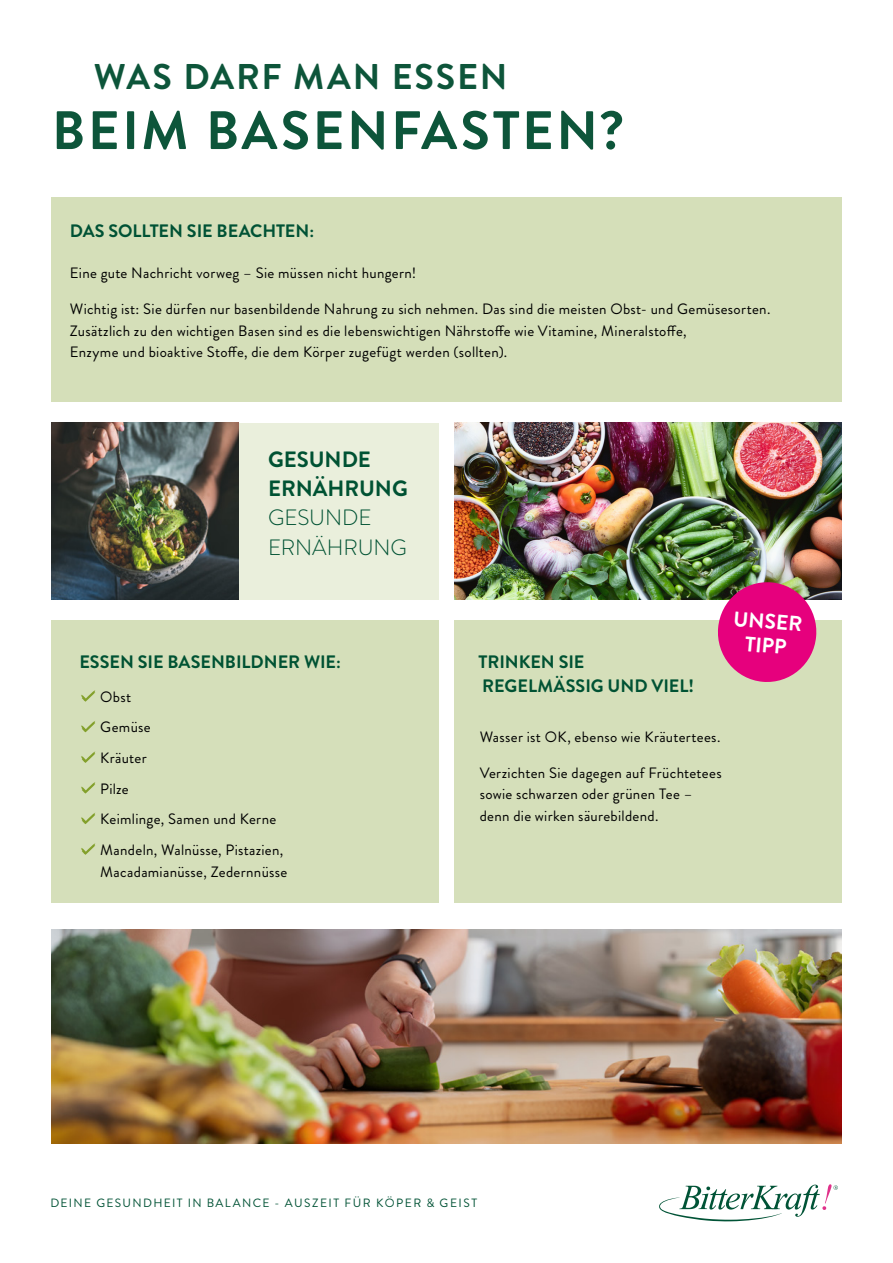
<style>
.page{position:relative;width:893px;height:1263px;background:#fff}
.page>*{position:absolute;margin:0;border:0;box-sizing:border-box;transform-origin:0 0}
.t1{font:700 54px "Brandon Grotesque";letter-spacing:.05em;color:#0d553a}
.t2{font:700 35.7px "Brandon Grotesque";letter-spacing:.05em;color:#0d553a}
.t3{font:700 22.2px/29.4px "Brandon Grotesque";color:#005233}
.t4{font:300 22.2px/29.4px "Brandon Grotesque";color:#005233}
.t5{font:700 21px/24px "Brandon Grotesque";color:#fff;text-align:center}
.t6{font:700 18px/23.7px "Brandon Grotesque";color:#005233}
.t7{font:700 18px "Brandon Grotesque";letter-spacing:-.005em;color:#005235}
.t8{font:15px/30.6px "Brandon Grotesque";letter-spacing:.02em;color:#000}
.t9{font:12px "Brandon Grotesque";letter-spacing:.115em;color:#005235}
</style>
<div class="page">
<svg style="left:659px;top:1184px;width:179px;height:37px"></svg>
<div style="left:455px;top:621px;width:387px;height:282px;background:#d5dfba"></div>
<div style="left:51px;top:423px;width:387px;height:176px;background:#eaefdc"></div>
<div style="left:51px;top:197px;width:791px;height:205px;background:#d5dfb9"></div>
<div style="left:51px;top:621px;width:387px;height:282px;background:#d5dfba"></div>
<svg style="left:81px;top:690px;width:15px;height:12px"></svg>
<svg style="left:81px;top:721px;width:14px;height:11px"></svg>
<svg style="left:81px;top:751px;width:15px;height:12px"></svg>
<svg style="left:81px;top:782px;width:15px;height:11px"></svg>
<svg style="left:81px;top:813px;width:14px;height:11px"></svg>
<svg style="left:81px;top:843px;width:15px;height:12px"></svg>
<img style="left:51px;top:423px;width:187px;height:176px">
<img style="left:455px;top:423px;width:387px;height:176px">
<img style="left:51px;top:930px;width:791px;height:214px">
<svg style="left:716px;top:580px;width:102px;height:102px;background:#d62f82"></svg>
<h2 class="t2" style="left:94px;top:52px;width:415px">WAS DARF MAN ESSEN</h2>
<h1 class="t1" style="left:52px;top:93px;width:573px">BEIM BASENFASTEN?</h1>
<p class="t7" style="left:70px;top:218px;width:246px">DAS SOLLTEN SIE BEACHTEN:</p>
<p class="t8" style="left:70px;top:258px;width:348px">Eine gute Nachricht vorweg – Sie müssen nicht hungern!</p>
<p class="t8" style="left:70px;top:298px;width:702px;line-height:21.8px">Wichtig ist: Sie dürfen nur basenbildende Nahrung zu sich nehmen. Das sind die meisten Obst- und Gemüsesorten.<br>Zusätzlich zu den wichtigen Basen sind es die lebenswichtigen Nährstoffe wie Vitamine, Mineralstoffe,<br>Enzyme und bioaktive Stoffe, die dem Körper zugefügt werden (sollten).</p>
<h3 class="t3" style="left:268px;top:445px;width:141px">GESUNDE<br>ERNÄHRUNG</h3>
<h3 class="t4" style="left:268px;top:503px;width:141px">GESUNDE<br>ERNÄHRUNG</h3>
<p class="t6" style="left:79px;top:650px;width:263px">ESSEN SIE BASENBILDNER WIE:</p>
<p class="t6" style="left:478px;top:650px;width:217px">TRINKEN SIE<br>REGELMÄSSIG UND VIEL!</p>
<p class="t8" style="left:100px;top:681px;width:185px">Obst<br>Gemüse<br>Kräuter<br>Pilze<br>Keimlinge, Samen und Kerne<br>Mandeln, Walnüsse, Pistazien,</p>
<p class="t8" style="left:100px;top:856px;width:189px">Macadamianüsse, Zedernnüsse</p>
<p class="t8" style="left:480px;top:722px;width:242px">Wasser ist OK, ebenso wie Kräutertees.</p>
<p class="t8" style="left:480px;top:762px;width:243px;line-height:21.8px">Verzichten Sie dagegen auf Früchtetees sowie schwarzen oder grünen Tee – denn die wirken säurebildend.</p>
<h3 class="t5" style="left:735px;top:607px;width:71px;rotate:5deg">UNSER<br>TIPP</h3>
<p class="t9" style="left:50px;top:1195px;width:428px">DEINE GESUNDHEIT IN BALANCE - AUSZEIT FÜR KÖPER &amp; GEIST</p>
</div>
